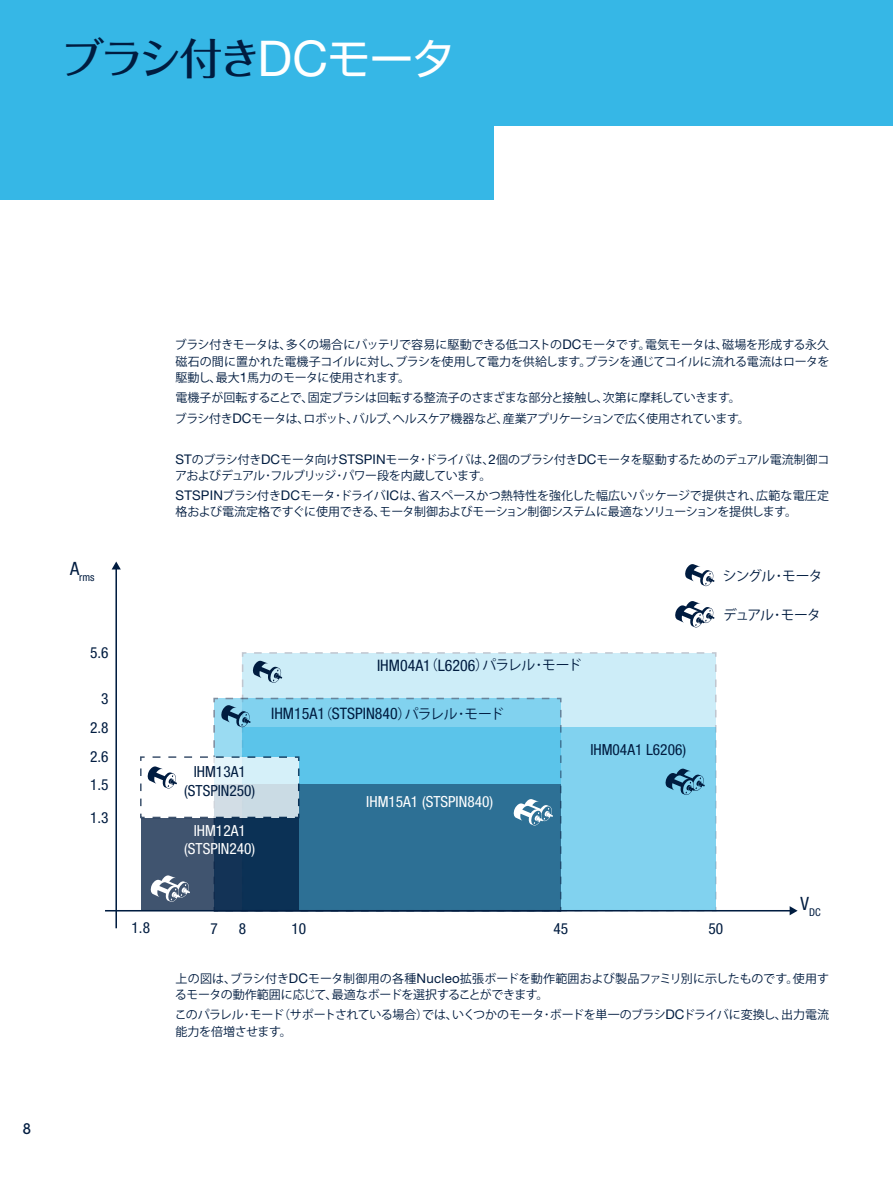
<style>
.page{position:relative;width:893px;height:1188px;background:#fff}
.page>*{position:absolute;margin:0;border:0;box-sizing:border-box;transform-origin:0 0}
.t1{font:500 42.9px "Folk Pro";letter-spacing:-.085em;color:#001c40}
.t2{font:condensed 15.9px "Helvetica Neue LT Std";color:#001c40}
.t3{font:condensed 15.3px/29.2px "Helvetica Neue LT Std";color:#001c40;text-align:justify}
.t4{font:condensed 15.3px/18.3px "Helvetica Neue LT Std";color:#fff;text-align:center}
.t5{font:500 15px "Lubalin Graph Std";color:#001c40}
.t6{font:13.8px "Koz Go Pr 6 N";letter-spacing:-.065em;color:#001c40}
.t7{font:12px/16.2px "Koz Go Pro";letter-spacing:-.03em;color:#001c40}
.t8{font:12px/16.2px "Koz Go Pro";letter-spacing:-.01em;color:#001c40}
.t9{font:condensed 10.65px "Helvetica Neue LT Std";color:#001c40}
.s1{font-family:"Helvetica Neue LT Std";font-weight:400;font-size:49.35px;color:#fff}
.s2{font-family:"Shin Go Pro";font-weight:400;color:#fff}
.s3{font-family:"Helvetica Neue LT Std";font-size:13.35px}
.s4{font-family:"Koz Go Pr 6 N";font-stretch:normal;font-size:13.8px}
</style>
<div class="page">
<hr style="left:115px;top:568px;width:2px;height:360px;background:#001c40">
<svg style="left:112px;top:562px;width:9px;height:7px"></svg>
<hr style="left:105px;top:910px;width:686px;height:2px;background:#001c40">
<svg style="left:790px;top:906px;width:8px;height:9px"></svg>
<svg style="left:685px;top:564px;width:29px;height:22px"></svg>
<svg style="left:675px;top:601px;width:39px;height:27px"></svg>
<svg style="left:140px;top:652px;width:576px;height:260px;background:#7bb3cd"></svg>
<div style="left:0;top:0;width:494px;height:200px;background:#36b7e6"></div>
<div style="left:0;top:0;width:893px;height:126px;background:#36b7e6"></div>
<h1 class="t1" style="left:61px;top:22px;width:395px">ブラシ付き<span class="s1">DC</span><span class="s2">モータ</span></h1>
<p class="t5" style="left:23px;top:1119px;width:10px">8</p>
<p class="t9" style="left:70px;top:571px;width:26px"><sup>A</sup>rms</p>
<p class="t3" style="left:90px;top:638px;width:20px">5.6</p>
<p class="t3" style="left:90px;top:684px;width:20px;text-indent:11px">3<br>2.8<br>2.6</p>
<p class="t3" style="left:90px;top:768px;width:20px;line-height:33.3px">1.5<br>1.3</p>
<p class="t7" style="left:175px;top:337px;width:656px;text-align:justify">ブラシ付きモータは、多くの場合にバッテリで容易に駆動できる低コストの<span class="s3">DC</span>モータです。電気モータは、磁場を形成する永久磁石の間に置かれた電機子コイルに対し、ブラシを使用して電力を供給します。ブラシを通じてコイルに流れる電流はロータを駆動し、最大<span class="s3">1</span>馬力のモータに使用されます。</p>
<p class="t7" style="left:175px;top:388px;width:576px;line-height:20.4px">電機子が回転することで、固定ブラシは回転する整流子のさまざまな部分と接触し、次第に摩耗していきます。ブラシ付き<span class="s3">DC</span>モータは、ロボット、バルブ、ヘルスケア機器など、産業アプリケーションで広く使用されています。</p>
<p class="t7" style="left:175px;top:451px;width:656px"><span class="s3">ST</span>のブラシ付き<span class="s3">DC</span>モータ向け<span class="s3">STSPIN</span>モータ･ドライバは、<span class="s3">2</span>個のブラシ付き<span class="s3">DC</span>モータを駆動するためのデュアル電流制御コアおよびデュアル･フルブリッジ･パワー段を内蔵しています。</p>
<p class="t7" style="left:176px;top:488px;width:655px"><span class="s3">STSPIN</span>ブラシ付き<span class="s3">DC</span>モータ･ドライバ<span class="s3">IC</span>は、省スペースかつ熱特性を強化した幅広いパッケージで提供され、広範な電圧定格および電流定格ですぐに使用できる、モータ制御およびモーション制御システムに最適なソリューションを提供します。</p>
<p class="t3" style="left:184px;top:763px;width:73px;line-height:18.3px;text-align:center">IHM13A1 (STSPIN250)</p>
<p class="t4" style="left:184px;top:821px;width:73px">IHM12A1 (STSPIN240)</p>
<h2 class="t2" style="left:377px;top:656px;width:206px">IHM04A1<span class="s4">（</span>L6206<span class="s4">）パラレル･モード</span></h2>
<h2 class="t2" style="left:271px;top:704px;width:234px">IHM15A1<span class="s4">（</span>STSPIN840<span class="s4">）パラレル･モード</span></h2>
<p class="t3" style="left:590px;top:735px;width:97px">IHM04A1 L6206)</p>
<p class="t4" style="left:366px;top:793px;width:128px">IHM15A1 (STSPIN840)</p>
<p class="t6" style="left:723px;top:568px;width:101px">シングル･モータ</p>
<p class="t6" style="left:723px;top:607px;width:100px">デュアル･モータ</p>
<p class="t9" style="left:801px;top:906px;width:22px"><sup>V</sup>DC</p>
<p class="t3" style="left:132px;top:913px;width:20px">1.8</p>
<p class="t3" style="left:210px;top:914px;width:9px">7</p>
<p class="t3" style="left:239px;top:914px;width:9px">8</p>
<p class="t3" style="left:291px;top:914px;width:16px">10</p>
<p class="t3" style="left:553px;top:914px;width:16px">45</p>
<p class="t3" style="left:708px;top:914px;width:16px">50</p>
<p class="t8" style="left:175px;top:971px;width:656px">上の図は、ブラシ付き<span class="s3">DC</span>モータ制御用の各種<span class="s3">Nucleo</span>拡張ボードを動作範囲および製品ファミリ別に示したものです。使用するモータの動作範囲に応じて、最適なボードを選択することができます。</p>
<p class="t7" style="left:175px;top:1007px;width:656px">このパラレル･モード（サポートされている場合）では、いくつかのモータ･ボードを単一のブラシ<span class="s3">DC</span>ドライバに変換し、出力電流能力を倍増させます。</p>
</div>
